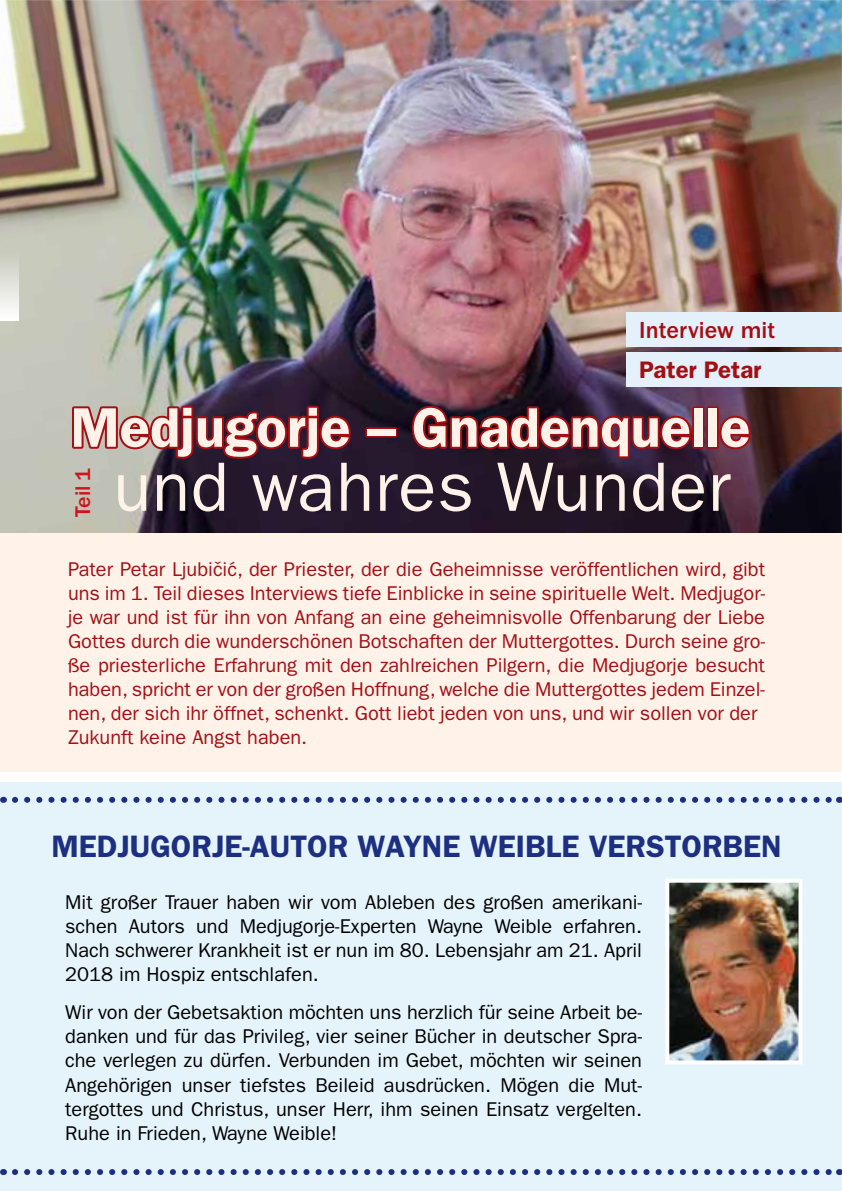
<style>
.page{position:relative;width:842px;height:1191px;background:#fff}
.page>*{position:absolute;margin:0;border:0;box-sizing:border-box;transform-origin:0 0}
.t1{font:70px "ITC Franklin Gothic Std";letter-spacing:.015em;color:#fff3e9}
.t2{font:600 56px "ITC Franklin Gothic Std";color:#fff3e9}
.t3{font:600 31.2px "ITC Franklin Gothic Std";color:#1d2f80}
.t4{font:500 24px "ITC Franklin Gothic Std";color:#a50e12}
.t5{font:600 24px "ITC Franklin Gothic Std";color:#a50e12}
.t6{font:500 22px "ITC Franklin Gothic Std";color:#ca171e}
.t7{font:20px/24px "ITC Franklin Gothic Std";color:#a50e12}
.t8{font:20px/24px "ITC Franklin Gothic Std";color:#000;text-align:justify}
</style>
<div class="page">
<div style="left:0;top:782px;width:842px;height:409px;background:#e5f4fb"></div>
<img style="left:0;top:0;width:842px;height:533px">
<svg style="left:70px;top:404px;width:283px;height:57px;background:#7b3941"></svg>
<div style="left:365px;top:427px;width:32px;height:10px;border:4px solid #a50e12"></div>
<svg style="left:410px;top:404px;width:283px;height:56px;background:#551625"></svg>
<div style="left:692px;top:406px;width:12px;height:43px;border:4px solid #a50e12"></div>
<div style="left:707px;top:406px;width:12px;height:43px;border:4px solid #a50e12"></div>
<svg style="left:717px;top:414px;width:36px;height:37px"></svg>
<div style="left:0;top:533px;width:842px;height:238px;background:#fff3e9"></div>
<div style="left:627px;top:312px;width:215px;height:35px;background:#e4f0fa"></div>
<div style="left:627px;top:352px;width:215px;height:34px;background:#e4f0fa"></div>
<img style="left:670px;top:883px;width:127px;height:176px">
<div style="left:665px;top:878px;width:137px;height:186px;border:4px solid #fff"></div>
<svg style="left:15px;top:797px;width:817px;height:6px"></svg>
<svg style="left:15px;top:1169px;width:817px;height:6px"></svg>
<div style="left:0;top:246px;width:19px;height:74px;background:linear-gradient(to bottom,#c4c6b7,#fefefe)"></div>
<p class="t4" style="left:639px;top:316px;width:137px">Interview mit</p>
<p class="t5" style="left:639px;top:355px;width:124px">Pater Petar</p>
<h2 class="t2" style="left:70px;top:394px;width:681px">Medjugorje – Gnadenquelle</h2>
<h1 class="t1" style="left:113px;top:447px;width:618px">und wahres Wunder</h1>
<p class="t6" style="left:70px;top:517px;width:50px;rotate:-90deg">Teil 1</p>
<p class="t7" style="left:68px;top:557px;width:699px">Pater Petar Ljubičić, der Priester, der die Geheimnisse veröffentlichen wird, gibt uns im 1. Teil dieses Interviews tiefe Einblicke in seine spirituelle Welt. Medjugor&shy;je war und ist für ihn von Anfang an eine geheimnisvolle Offenbarung der Liebe Gottes durch die wunderschönen Botschaften der Muttergottes. Durch seine gro&shy;ße priesterliche Erfahrung mit den zahlreichen Pilgern, die Medjugorje besucht haben, spricht er von der großen Hoffnung, welche die Muttergottes jedem Einzel&shy;nen, der sich ihr öffnet, schenkt. Gott liebt jeden von uns, und wir sollen vor der Zukunft keine Angst haben.</p>
<h3 class="t3" style="left:51px;top:827px;width:732px">MEDJUGORJE-AUTOR WAYNE WEIBLE VERSTORBEN</h3>
<p class="t8" style="left:65px;top:890px;width:578px">Mit großer Trauer haben wir vom Ableben des großen amerikani&shy;schen Autors und Medjugorje-Experten Wayne Weible erfahren.<br>Nach schwerer Krankheit ist er nun im 80. Lebensjahr am 21. April 2018 im Hospiz entschlafen.</p>
<p class="t8" style="left:65px;top:1000px;width:578px">Wir von der Gebetsaktion möchten uns herzlich für seine Arbeit be&shy;danken und für das Privileg, vier seiner Bücher in deutscher Spra&shy;che verlegen zu dürfen. Verbunden im Gebet, möchten wir seinen Angehörigen unser tiefstes Beileid ausdrücken. Mögen die Mut&shy;tergottes und Christus, unser Herr, ihm seinen Einsatz vergelten.<br>Ruhe in Frieden, Wayne Weible!</p>
</div>
